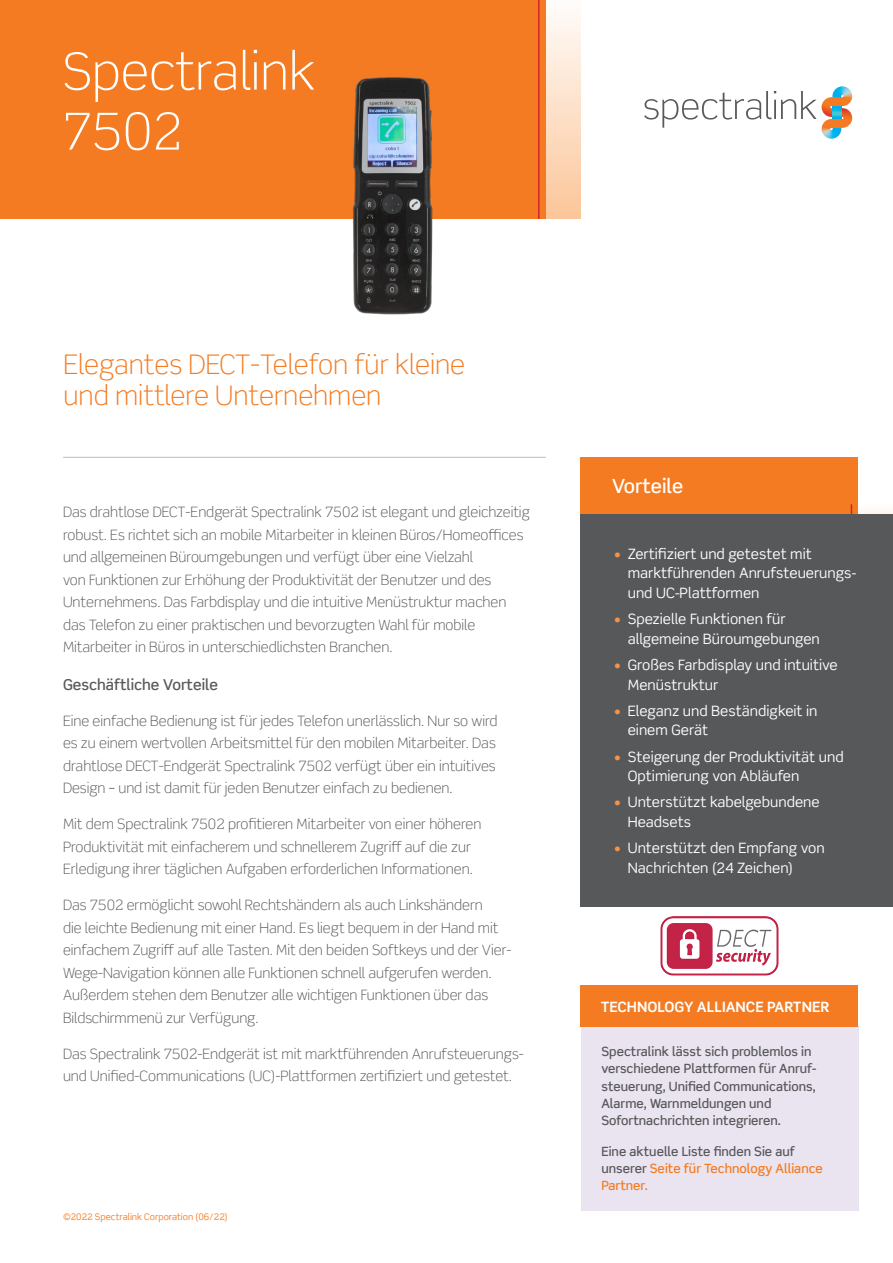
<style>
.page{position:relative;width:893px;height:1263px;background:#fff}
.page>*{position:absolute;margin:0;border:0;box-sizing:border-box;transform-origin:0 0}
.t1{font:300 51px/60px "Scene Std";color:#fff}
.t2{font:300 27px/31.5px "Scene Std";color:#f47b21}
.t3{font:500 19.5px "Scene Std";color:#fff}
.Body{font:500 15px "Scene Std";color:#57585a}
.Body-2{font:300 14.25px/22.5px "Scene Std";color:#57585a}
.t4{font:14.25px/19.5px "Scene Std";color:#fff}
.Body-3{font:700 14.25px "Scene Std";color:#fff}
.t5{font:500 12.75px/17.2px "Scene Std";color:#57585a}
.t6{font:9px "Scene Std";color:#f47b21}
.s1{color:#f69246}
.s2{color:#f47b21}
</style>
<div class="page">
<div style="left:0;top:0;width:546px;height:219px;background:#f47b21"></div>
<div style="left:546px;top:0;width:34px;height:219px;background:linear-gradient(to bottom,#fefcfb,#fcc699)"></div>
<hr style="left:538px;top:0;width:2px;height:219px;background:#d1232a">
<img style="left:821px;top:126px;width:21px;height:13px">
<img style="left:832px;top:86px;width:20px;height:9px">
<svg style="left:822px;top:95px;width:30px;height:35px"></svg>
<svg style="left:644px;top:91px;width:172px;height:37px"></svg>
<hr style="left:63px;top:457px;width:483px;height:1px;background:#bcbdc0">
<div style="left:580px;top:457px;width:278px;height:57px;background:#f47b21"></div>
<div style="left:858px;top:504px;width:35px;height:57px;background:#fefaf6"></div>
<hr style="left:851px;top:504px;width:1px;height:57px;background:#d1232a">
<div style="left:580px;top:514px;width:313px;height:392px;background:#57585a"></div>
<img style="left:353px;top:77px;width:80px;height:238px">
<img style="left:660px;top:916px;width:119px;height:60px">
<div style="left:581px;top:1026px;width:277px;height:184px;background:#eae4f1"></div>
<div style="left:580px;top:985px;width:278px;height:42px;background:#f47b21"></div>
<h1 class="t1" style="left:62px;top:42px;width:254px">Spectralink<br>7502</h1>
<h2 class="t2" style="left:64px;top:348px;width:403px">Elegantes DECT-Telefon für kleine und mittlere Unternehmen</h2>
<p class="Body-2" style="left:63px;top:501px;width:468px">Das drahtlose DECT-Endgerät Spectralink 7502 ist elegant und gleichzeitig robust. Es richtet sich an mobile Mitarbeiter in kleinen Büros/Homeoffices und allgemeinen Büroumgebungen und verfügt über eine Vielzahl<br>von Funktionen zur Erhöhung der Produktivität der Benutzer und des Unternehmens. Das Farbdisplay und die intuitive Menüstruktur machen das Telefon zu einer praktischen und bevorzugten Wahl für mobile Mitarbeiter in Büros in unterschiedlichsten Branchen.</p>
<p class="Body" style="left:63px;top:675px;width:157px">Geschäftliche Vorteile</p>
<p class="Body-2" style="left:63px;top:709px;width:436px">Eine einfache Bedienung ist für jedes Telefon unerlässlich. Nur so wird es zu einem wertvollen Arbeitsmittel für den mobilen Mitarbeiter. Das drahtlose DECT-Endgerät Spectralink 7502 verfügt über ein intuitives Design – und ist damit für jeden Benutzer einfach zu bedienen.</p>
<p class="Body-2" style="left:63px;top:813px;width:420px">Mit dem Spectralink 7502 profitieren Mitarbeiter von einer höheren<br>Produktivität mit einfacherem und schnellerem Zugriff auf die zur<br>Erledigung ihrer täglichen Aufgaben erforderlichen Informationen.</p>
<p class="Body-2" style="left:63px;top:894px;width:450px">Das 7502 ermöglicht sowohl Rechtshändern als auch Linkshändern<br>die leichte Bedienung mit einer Hand. Es liegt bequem in der Hand mit einfachem Zugriff auf alle Tasten. Mit den beiden Softkeys und der Vier-Wege-Navigation können alle Funktionen schnell aufgerufen werden.<br>Außerdem stehen dem Benutzer alle wichtigen Funktionen über das Bildschirmmenü zur Verfügung.</p>
<p class="Body-2" style="left:63px;top:1042px;width:462px">Das Spectralink 7502-Endgerät ist mit marktführenden Anrufsteuerungs&shy;und Unified-Communications (UC)-Plattformen zertifiziert und getestet.</p>
<p class="t6" style="left:63px;top:1211px;width:166px">©2022 Spectralink Corporation (06/22)</p>
<h3 class="t3" style="left:612px;top:474px;width:73px">Vorteile</h3>
<p class="t4" style="left:628px;top:544px;width:230px;text-indent:-14px"><span class="s1">•</span> Zertifiziert und getestet mit marktführenden Anrufsteuerungs&shy;und UC-Plattformen</p>
<p class="t4" style="left:628px;top:609px;width:194px;text-indent:-14px"><span class="s1">•</span> Spezielle Funktionen für allgemeine Büroumgebungen</p>
<p class="t4" style="left:628px;top:655px;width:211px;text-indent:-14px"><span class="s1">•</span> Großes Farbdisplay und intuitive<br>Menüstruktur</p>
<p class="t4" style="left:628px;top:701px;width:191px;text-indent:-14px"><span class="s1">•</span> Eleganz und Beständigkeit in einem Gerät</p>
<p class="t4" style="left:628px;top:746px;width:217px;text-indent:-14px"><span class="s1">•</span> Steigerung der Produktivität und<br>Optimierung von Abläufen</p>
<p class="t4" style="left:628px;top:792px;width:193px;text-indent:-14px"><span class="s1">•</span> Unterstützt kabelgebundene<br>Headsets</p>
<p class="t4" style="left:628px;top:838px;width:198px;text-indent:-14px"><span class="s1">•</span> Unterstützt den Empfang von<br>Nachrichten (24 Zeichen)</p>
<p class="Body-3" style="left:601px;top:997px;width:230px">TECHNOLOGY ALLIANCE PARTNER</p>
<p class="t5" style="left:601px;top:1043px;width:217px">Spectralink lässt sich problemlos in verschiedene Plattformen für Anruf&shy;steuerung, Unified Communications, Alarme, Warnmeldungen und Sofortnachrichten integrieren.</p>
<p class="t5" style="left:601px;top:1142px;width:223px">Eine aktuelle Liste finden Sie auf unserer <span class="s2">Seite für Technology Alliance<br>Partner.</span></p>
</div>
